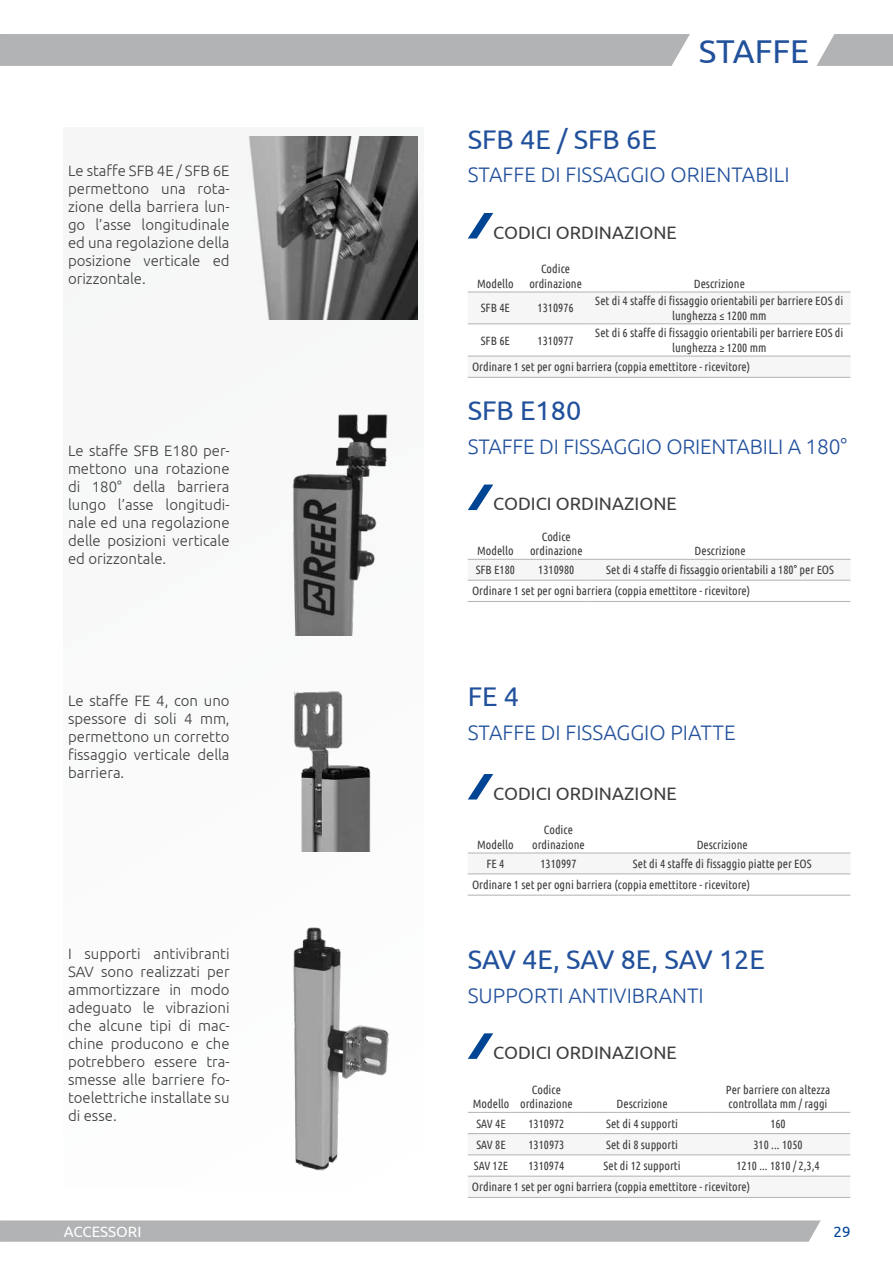
<style>
.page{position:relative;width:893px;height:1263px;background:#fff}
.page>*{position:absolute;margin:0;border:0;box-sizing:border-box;transform-origin:0 0}
.t1{font:33px "Ubuntu";color:#22519c}
.t2{font:27px "Ubuntu";color:#22519c}
.t3{font:300 21px "Ubuntu";color:#22519c}
.t4{font:18px "Ubuntu";color:#3e3d40}
.t5{font:300 15px/18px "Ubuntu";color:#3e3d40;text-align:justify}
.t6{font:15px "Ubuntu";color:#fff}
.t7{font:15px "Ubuntu";color:#004494}
.t8{font:12px/14.4px "Ubuntu Condensed";color:#3e3d40;text-align:center}
</style>
<div class="page">
<div style="left:64px;top:128px;width:360px;height:1061px;background:#f9fafa"></div>
<svg style="left:816px;top:34px;width:77px;height:32px;background:#babcbd"></svg>
<svg style="left:0;top:1220px;width:821px;height:22px;background:#b4b6b7"></svg>
<div style="left:0;top:34px;width:690px;height:32px;background:#b1b3b4"></div>
<img style="left:249px;top:136px;width:168px;height:183px">
<img style="left:294px;top:691px;width:77px;height:161px">
<img style="left:292px;top:414px;width:96px;height:221px">
<img style="left:293px;top:927px;width:96px;height:244px">
<svg style="left:468px;top:213px;width:25px;height:25px"></svg>
<svg style="left:468px;top:324px;width:382px;height:53px"></svg>
<hr style="left:468px;top:323px;width:55px;height:1px;background:#b1b3b4">
<hr style="left:523px;top:323px;width:65px;height:1px;background:#b1b3b4">
<hr style="left:588px;top:323px;width:262px;height:1px;background:#b1b3b4">
<hr style="left:468px;top:356px;width:55px;height:1px;background:#b1b3b4">
<hr style="left:523px;top:356px;width:65px;height:1px;background:#b1b3b4">
<hr style="left:588px;top:356px;width:262px;height:1px;background:#b1b3b4">
<hr style="left:468px;top:292px;width:55px;height:1px;background:#b1b3b4">
<hr style="left:523px;top:292px;width:65px;height:1px;background:#b1b3b4">
<hr style="left:588px;top:292px;width:262px;height:1px;background:#b1b3b4">
<hr style="left:468px;top:377px;width:55px;height:1px;background:#b1b3b4">
<hr style="left:523px;top:377px;width:65px;height:1px;background:#b1b3b4">
<hr style="left:588px;top:377px;width:262px;height:1px;background:#b1b3b4">
<svg style="left:468px;top:484px;width:25px;height:26px"></svg>
<svg style="left:468px;top:579px;width:382px;height:1px"></svg>
<hr style="left:468px;top:580px;width:55px;height:1px;background:#b1b3b4">
<hr style="left:523px;top:580px;width:67px;height:1px;background:#b1b3b4">
<hr style="left:590px;top:580px;width:260px;height:1px;background:#b1b3b4">
<hr style="left:468px;top:559px;width:55px;height:1px;background:#b1b3b4">
<hr style="left:523px;top:559px;width:67px;height:1px;background:#b1b3b4">
<hr style="left:590px;top:559px;width:260px;height:1px;background:#b1b3b4">
<hr style="left:468px;top:601px;width:55px;height:1px;background:#b1b3b4">
<hr style="left:523px;top:601px;width:67px;height:1px;background:#b1b3b4">
<hr style="left:590px;top:601px;width:260px;height:1px;background:#b1b3b4">
<svg style="left:468px;top:774px;width:25px;height:25px"></svg>
<hr style="left:468px;top:873px;width:55px;height:1px;background:#b1b3b4">
<hr style="left:523px;top:873px;width:71px;height:1px;background:#b1b3b4">
<hr style="left:594px;top:873px;width:256px;height:1px;background:#b1b3b4">
<hr style="left:468px;top:853px;width:55px;height:1px;background:#b1b3b4">
<hr style="left:523px;top:853px;width:71px;height:1px;background:#b1b3b4">
<hr style="left:594px;top:853px;width:256px;height:1px;background:#b1b3b4">
<hr style="left:468px;top:895px;width:55px;height:1px;background:#b1b3b4">
<hr style="left:523px;top:895px;width:71px;height:1px;background:#b1b3b4">
<hr style="left:594px;top:895px;width:256px;height:1px;background:#b1b3b4">
<svg style="left:468px;top:1033px;width:25px;height:26px"></svg>
<svg style="left:468px;top:1134px;width:382px;height:63px"></svg>
<hr style="left:468px;top:1133px;width:46px;height:1px;background:#b1b3b4">
<hr style="left:514px;top:1133px;width:64px;height:1px;background:#b1b3b4">
<hr style="left:578px;top:1133px;width:128px;height:1px;background:#b1b3b4">
<hr style="left:706px;top:1133px;width:144px;height:1px;background:#b1b3b4">
<hr style="left:468px;top:1154px;width:46px;height:1px;background:#b1b3b4">
<hr style="left:514px;top:1154px;width:64px;height:1px;background:#b1b3b4">
<hr style="left:578px;top:1154px;width:128px;height:1px;background:#b1b3b4">
<hr style="left:706px;top:1154px;width:144px;height:1px;background:#b1b3b4">
<hr style="left:468px;top:1176px;width:46px;height:1px;background:#b1b3b4">
<hr style="left:514px;top:1176px;width:64px;height:1px;background:#b1b3b4">
<hr style="left:578px;top:1176px;width:128px;height:1px;background:#b1b3b4">
<hr style="left:706px;top:1176px;width:144px;height:1px;background:#b1b3b4">
<hr style="left:468px;top:1112px;width:46px;height:1px;background:#b1b3b4">
<hr style="left:514px;top:1112px;width:64px;height:1px;background:#b1b3b4">
<hr style="left:578px;top:1112px;width:128px;height:1px;background:#b1b3b4">
<hr style="left:706px;top:1112px;width:144px;height:1px;background:#b1b3b4">
<hr style="left:468px;top:1197px;width:46px;height:1px;background:#b1b3b4">
<hr style="left:514px;top:1197px;width:64px;height:1px;background:#b1b3b4">
<hr style="left:578px;top:1197px;width:128px;height:1px;background:#b1b3b4">
<hr style="left:706px;top:1197px;width:144px;height:1px;background:#b1b3b4">
<p class="t5" style="left:68px;top:161px;width:163px">Le staffe SFB 4E / SFB 6E permettono una rota&shy;zione della barriera lun&shy;go l’asse longitudinale ed una regolazione della posizione verticale ed orizzontale.</p>
<p class="t5" style="left:68px;top:441px;width:163px">Le staffe SFB E180 per&shy;mettono una rotazione di 180° della barriera lungo l’asse longitudi&shy;nale ed una regolazione delle posizioni verticale ed orizzontale.</p>
<h1 class="t1" style="left:699px;top:31px;width:112px">STAFFE</h1>
<h2 class="t2" style="left:468px;top:123px;width:191px">SFB 4E / SFB 6E</h2>
<h3 class="t3" style="left:468px;top:162px;width:323px">STAFFE DI FISSAGGIO ORIENTABILI</h3>
<h3 class="t4" style="left:493px;top:221px;width:185px">CODICI ORDINAZIONE</h3>
<p class="t8" style="left:477px;top:276px;width:38px">Modello</p>
<p class="t8" style="left:529px;top:261px;width:54px">Codice ordinazione</p>
<p class="t8" style="left:694px;top:276px;width:53px">Descrizione</p>
<p class="t8" style="left:481px;top:300px;width:31px">SFB 4E</p>
<p class="t8" style="left:538px;top:300px;width:38px">1310976</p>
<p class="t8" style="left:595px;top:293px;width:250px">Set di 4 staffe di fissaggio orientabili per barriere EOS di lunghezza ≤ 1200 mm</p>
<p class="t8" style="left:481px;top:333px;width:31px">SFB 6E</p>
<p class="t8" style="left:538px;top:333px;width:38px">1310977</p>
<p class="t8" style="left:595px;top:325px;width:250px">Set di 6 staffe di fissaggio orientabili per barriere EOS di lunghezza ≥ 1200 mm</p>
<p class="t8" style="left:472px;top:359px;width:280px">Ordinare 1 set per ogni barriera (coppia emettitore - ricevitore)</p>
<h2 class="t2" style="left:468px;top:394px;width:115px">SFB E180</h2>
<h3 class="t3" style="left:468px;top:434px;width:381px">STAFFE DI FISSAGGIO ORIENTABILI A 180°</h3>
<h3 class="t4" style="left:493px;top:493px;width:185px">CODICI ORDINAZIONE</h3>
<p class="t8" style="left:477px;top:543px;width:38px">Modello</p>
<p class="t8" style="left:530px;top:529px;width:54px">Codice ordinazione</p>
<p class="t8" style="left:694px;top:543px;width:53px">Descrizione</p>
<p class="t8" style="left:472px;top:559px;width:363px;line-height:21.3px;text-align:left;text-indent:134px">Set di 4 staffe di fissaggio orientabili a 180° per EOS<br>Ordinare 1 set per ogni barriera (coppia emettitore - ricevitore)</p>
<p class="t8" style="left:476px;top:562px;width:41px">SFB E180</p>
<p class="t8" style="left:538px;top:562px;width:38px">1310980</p>
<p class="t5" style="left:68px;top:691px;width:163px">Le staffe FE 4, con uno spessore di soli 4 mm, permettono un corretto fissaggio verticale della barriera.</p>
<h2 class="t2" style="left:468px;top:680px;width:53px">FE 4</h2>
<h3 class="t3" style="left:468px;top:719px;width:269px">STAFFE DI FISSAGGIO PIATTE</h3>
<h3 class="t4" style="left:493px;top:782px;width:185px">CODICI ORDINAZIONE</h3>
<p class="t8" style="left:477px;top:837px;width:38px">Modello</p>
<p class="t8" style="left:532px;top:822px;width:54px">Codice ordinazione</p>
<p class="t8" style="left:697px;top:837px;width:53px">Descrizione</p>
<p class="t5" style="left:68px;top:944px;width:163px">I supporti antivibranti SAV sono realizzati per ammortizzare in modo adeguato le vibrazioni che alcune tipi di mac&shy;chine producono e che potrebbero essere tra&shy;smesse alle barriere fo&shy;toelettriche installate su di esse.</p>
<p class="t8" style="left:472px;top:853px;width:341px;line-height:21.3px;text-align:left;text-indent:161px">Set di 4 staffe di fissaggio piatte per EOS<br>Ordinare 1 set per ogni barriera (coppia emettitore - ricevitore)</p>
<p class="t8" style="left:486px;top:856px;width:20px">FE 4</p>
<p class="t8" style="left:540px;top:856px;width:38px">1310997</p>
<h2 class="t2" style="left:468px;top:943px;width:299px">SAV 4E, SAV 8E, SAV 12E</h2>
<h3 class="t3" style="left:468px;top:982px;width:237px">SUPPORTI ANTIVIBRANTI</h3>
<h3 class="t4" style="left:493px;top:1041px;width:185px">CODICI ORDINAZIONE</h3>
<p class="t8" style="left:473px;top:1096px;width:38px">Modello</p>
<p class="t8" style="left:520px;top:1082px;width:54px">Codice ordinazione</p>
<p class="t8" style="left:617px;top:1096px;width:53px">Descrizione</p>
<p class="t8" style="left:726px;top:1082px;width:106px;text-align:left">Per barriere con altezza controllata mm / raggi</p>
<p class="t8" style="left:476px;top:1116px;width:31px">SAV 4E</p>
<p class="t8" style="left:528px;top:1116px;width:38px">1310972</p>
<p class="t8" style="left:606px;top:1116px;width:74px">Set di 4 supporti</p>
<p class="t8" style="left:770px;top:1116px;width:17px">160</p>
<p class="t8" style="left:476px;top:1137px;width:31px">SAV 8E</p>
<p class="t8" style="left:528px;top:1137px;width:38px">1310973</p>
<p class="t8" style="left:606px;top:1137px;width:74px">Set di 8 supporti</p>
<p class="t8" style="left:753px;top:1137px;width:51px">310 ... 1050</p>
<p class="t8" style="left:474px;top:1158px;width:36px">SAV 12E</p>
<p class="t8" style="left:528px;top:1158px;width:38px">1310974</p>
<p class="t8" style="left:603px;top:1158px;width:79px">Set di 12 supporti</p>
<p class="t8" style="left:472px;top:1155px;width:349px;line-height:21.3px;text-align:left;text-indent:264px">1210 ... 1810 / 2,3,4<br>Ordinare 1 set per ogni barriera (coppia emettitore - ricevitore)</p>
<p class="t6" style="left:64px;top:1222px;width:79px">ACCESSORI</p>
<p class="t7" style="left:833px;top:1222px;width:18px">29</p>
</div>
